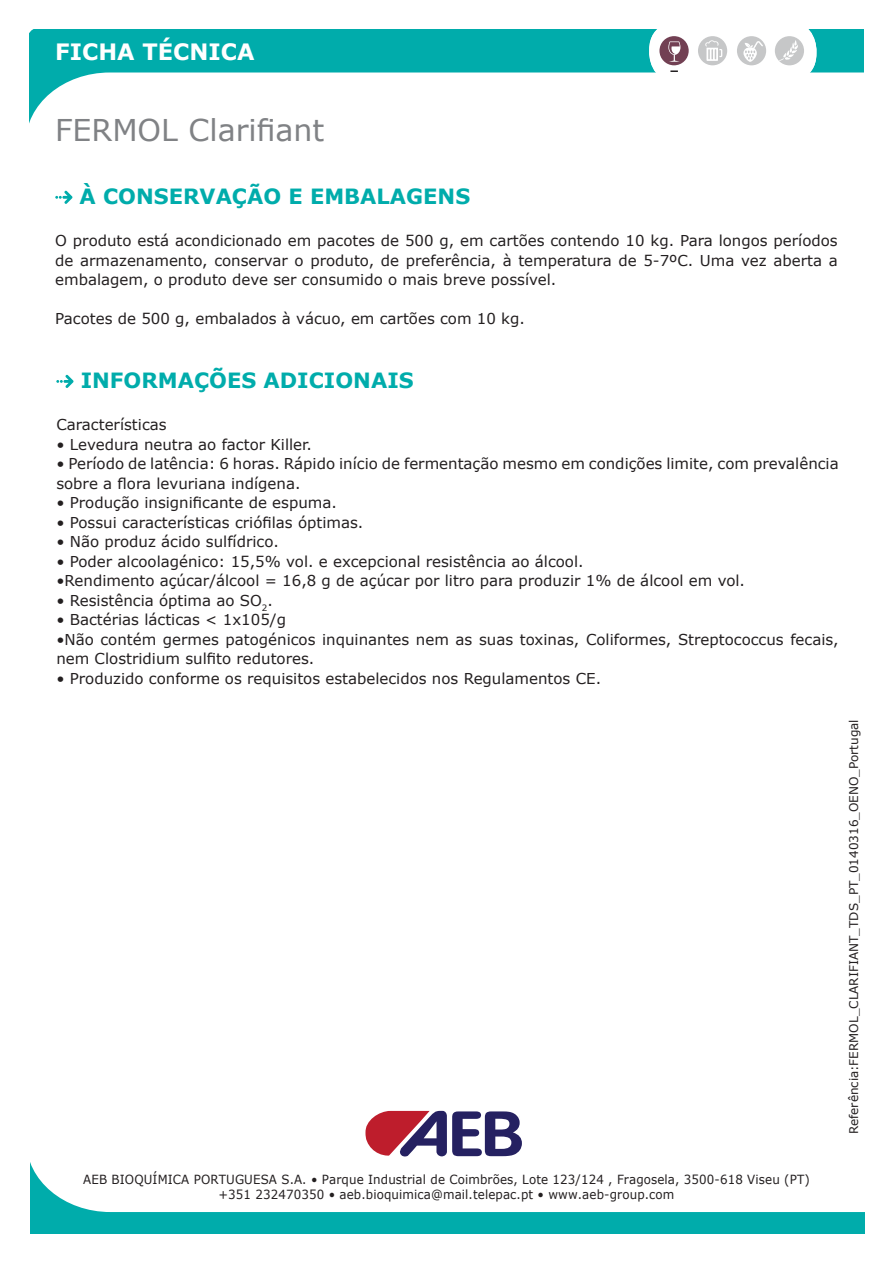
<style>
.page{position:relative;width:893px;height:1263px;background:#fff}
.page>*{position:absolute;margin:0;border:0;box-sizing:border-box;transform-origin:0 0}
.titolo_retro{font:30px "Verdana";color:#808285}
.t1{font:700 22.5px "Verdana";color:#fff}
.titoletti_paragrafi{font:700 21px "Verdana";color:#00acab}
.testo_ok{font:15px/19.5px "Verdana";color:#231f20}
.t2{font:12.6px/15.1px "Verdana";letter-spacing:.01em;color:#231f20;text-align:center;scale:.94 1}
.t3{font:12px "Verdana";color:#231f20}
</style>
<div class="page">
<svg style="left:30px;top:30px;width:833px;height:91px"></svg>
<div style="left:649px;top:22px;width:167px;height:60px;background:#fff;border-radius:28px"></div>
<svg style="left:670px;top:70px;width:8px;height:2px"></svg>
<div style="left:775px;top:36px;width:29px;height:29px;background:#c6c7c8;border-radius:50%"></div>
<svg style="left:779px;top:40px;width:19px;height:21px"></svg>
<div style="left:737px;top:36px;width:29px;height:29px;background:#c6c7c8;border-radius:50%"></div>
<div style="left:659px;top:36px;width:30px;height:29px;background:#724053;border-radius:50%"></div>
<div style="left:698px;top:36px;width:29px;height:29px;background:#c6c7c8;border-radius:50%"></div>
<svg style="left:705px;top:40px;width:17px;height:21px"></svg>
<svg style="left:668px;top:41px;width:12px;height:21px"></svg>
<svg style="left:743px;top:41px;width:20px;height:21px"></svg>
<svg style="left:30px;top:1162px;width:835px;height:71px"></svg>
<svg style="left:365px;top:1110px;width:157px;height:47px"></svg>
<svg style="left:55px;top:191px;width:17px;height:13px"></svg>
<svg style="left:56px;top:375px;width:18px;height:13px"></svg>
<h2 class="t1" style="left:55px;top:36px;width:201px">FICHA TÉCNICA</h2>
<p class="titolo_retro" style="left:55px;top:109px;width:271px">FERMOL Clarifiant</p>
<p class="titoletti_paragrafi" style="left:80px;top:181px;width:392px">À CONSERVAÇÃO E EMBALAGENS</p>
<p class="testo_ok" style="left:55px;top:231px;width:784px;text-align:justify">O produto está acondicionado em pacotes de 500 g, em cartões contendo 10 kg. Para longos períodos de armazenamento, conservar o produto, de preferência, à temperatura de 5-7ºC. Uma vez aberta a embalagem, o produto deve ser consumido o mais breve possível.</p>
<p class="testo_ok" style="left:55px;top:309px;width:471px">Pacotes de 500 g, embalados à vácuo, em cartões com 10 kg.</p>
<p class="titoletti_paragrafi" style="left:81px;top:365px;width:335px">INFORMAÇÕES ADICIONAIS</p>
<p class="testo_ok" style="left:56px;top:415px;width:112px">Características</p>
<p class="testo_ok" style="left:56px;top:434px;width:257px">• Levedura neutra ao factor Killer.</p>
<p class="testo_ok" style="left:56px;top:454px;width:784px">• Período de latência: 6 horas. Rápido início de fermentação mesmo em condições limite, com prevalência sobre a flora levuriana indígena.</p>
<p class="testo_ok" style="left:56px;top:493px;width:282px">• Produção insignificante de espuma.</p>
<p class="testo_ok" style="left:56px;top:512px;width:309px">• Possui características criófilas óptimas.</p>
<p class="testo_ok" style="left:56px;top:532px;width:224px">• Não produz ácido sulfídrico.</p>
<p class="testo_ok" style="left:56px;top:551px;width:529px">• Poder alcoolagénico: 15,5% vol. e excepcional resistência ao álcool.</p>
<p class="testo_ok" style="left:56px;top:571px;width:690px">•Rendimento açúcar/álcool = 16,8 g de açúcar por litro para produzir 1% de álcool em vol.</p>
<p class="testo_ok" style="left:56px;top:590px;width:218px">• Resistência óptima ao SO<sub>2</sub>.</p>
<p class="testo_ok" style="left:56px;top:610px;width:231px">• Bactérias lácticas &lt; 1x105/g</p>
<p class="testo_ok" style="left:56px;top:629px;width:784px">•Não contém germes patogénicos inquinantes nem as suas toxinas, Coliformes, Streptococcus fecais, nem Clostridium sulfito redutores.</p>
<p class="testo_ok" style="left:56px;top:668px;width:546px">• Produzido conforme os requisitos estabelecidos nos Regulamentos CE.</p>
<p class="t3" style="left:845px;top:1134px;width:416px;rotate:-90deg">RReferência FERMOL_CLARIFIANT_TDS_PT_0140316_OENO_Portugal</p>
<p class="t2" style="left:83px;top:1172px;width:774px">AEB BIOQUÍMICA PORTUGUESA S.A. • Parque Industrial de Coimbrões, Lote 123/124 , Fragosela, 3500-618 Viseu (PT) +351 232470350 • aeb.bioquimica@mail.telepac.pt • www.aeb-group.com</p>
</div>
